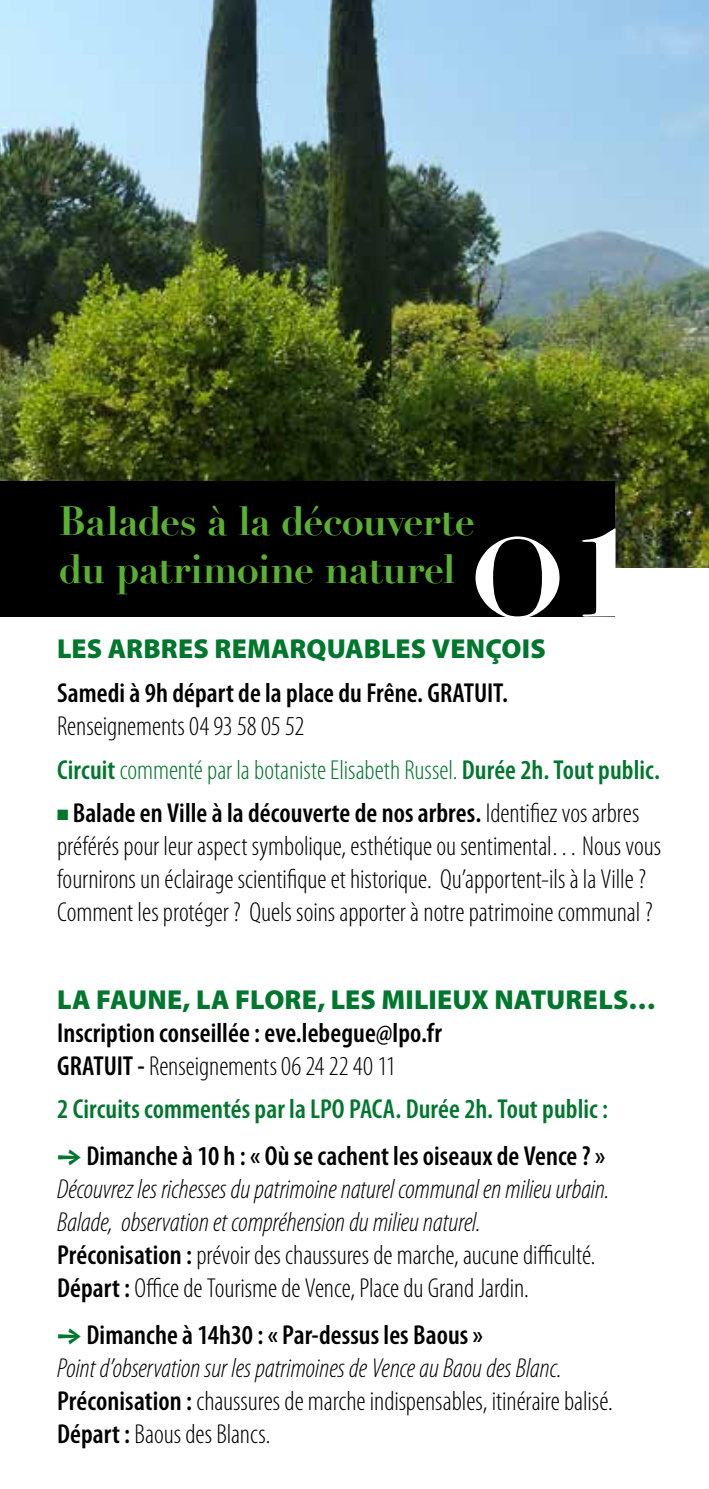
<style>
.page{position:relative;width:709px;height:1489px;background:#fff}
.page>*{position:absolute;margin:0;border:0;box-sizing:border-box;transform-origin:0 0}
.t1{font:181px "Didot";color:#fff}
.t2{font:700 40px/48px "Didot";letter-spacing:-.02em;color:#5ab031}
.t3{font:300 condensed 27.5px/33px "Myriad Pro";letter-spacing:-.005em;color:#000}
.t4{font:italic 300 condensed 27.5px/33px "Myriad Pro";letter-spacing:-.005em;color:#000}
.t5{font:600 condensed 27.5px/33px "Myriad Pro";letter-spacing:.005em;color:#000}
.t6{font:600 condensed 27.5px/46.5px "Myriad Pro";letter-spacing:.005em;color:#00772d}
.t7{font:300 condensed 27.5px/43.8px "Myriad Pro";letter-spacing:-.005em;color:#00772d}
.t8{font:900 27.5px "Myriad Pro";letter-spacing:.005em;color:#00772d}
.s1{font-family:"Bodoni Svty Two ITCTT Bold";font-size:131px}
.s2{color:#000}
.s3{font-weight:600}
.s4{color:#00772d}
.s5{font-weight:300}
.s6{font-family:"Fleches Left Right";font-weight:400;font-stretch:normal;font-size:30px}
.s7{font-weight:600;font-style:normal}
.s8{font-style:normal}
.s9{font-family:"Fleches Left Right";font-weight:400;font-stretch:normal;font-size:30px;color:#00772d}
.s10{font-style:italic}
</style>
<div class="page">
<img style="left:0;top:0;width:709px;height:568px">
<div style="left:0;top:481px;width:614px;height:136px;background:#000"></div>
<h2 class="t2" style="left:59px;top:497px;width:417px">Balades à la découverte du patrimoine naturel</h2>
<h1 class="t1" style="left:467px;top:445px;width:176px">0<span class="s1">1</span></h1>
<p class="t8" style="left:57px;top:633px;width:490px">LES ARBRES REMARQUABLES VENÇOIS</p>
<p class="t5" style="left:57px;top:675px;width:452px">Samedi à 9h départ de la place du Frêne. GRATUIT.</p>
<p class="t7" style="left:57px;top:703px;width:604px"><span class="s2">Renseignements 04 93 58 05 52<br></span><span class="s3">Circuit</span> commenté par la botaniste Elisabeth Russel. <span class="s3">Durée 2h. Tout public.</span></p>
<p class="t3" style="left:57px;top:796px;width:605px"><span class="s4">■</span> <span class="s3">Balade en Ville à la découverte de nos arbres.</span> Identifiez vos arbres préférés pour leur aspect symbolique, esthétique ou sentimental… Nous vous fournirons un éclairage scientifique et historique. Qu’apportent-ils à la Ville ?<br>Comment les protéger ? Quels soins apporter à notre patrimoine communal ?</p>
<p class="t8" style="left:57px;top:983px;width:600px">LA FAUNE, LA FLORE, LES MILIEUX NATURELS…</p>
<p class="t5" style="left:57px;top:1015px;width:386px">Inscription conseillée : eve.lebegue@lpo.fr<br>GRATUIT - <span class="s5">Renseignements 06 24 22 40 11</span></p>
<p class="t6" style="left:57px;top:1085px;width:552px">2 Circuits commentés par la LPO PACA. Durée 2h. Tout public : <span class="s6">r</span><span class="s2">Dimanche à 10 h : « Où se cachent les oiseaux de Vence ? »</span></p>
<p class="t4" style="left:57px;top:1172px;width:554px">Découvrez les richesses du patrimoine naturel communal en milieu urbain.<br>Balade, observation et compréhension du milieu naturel.<br><span class="s7">Préconisation :</span> <span class="s8">prévoir des chaussures de marche, aucune difficulté.<br></span><span class="s7">Départ :</span> <span class="s8">Office de Tourisme de Vence, Place du Grand Jardin.</span></p>
<p class="t3" style="left:57px;top:1317px;width:557px"><span class="s9">r</span><span class="s3">Dimanche à 14h30 : « Par-dessus les Baous »<br></span><span class="s10">Point d’observation sur les patrimoines de Vence au Baou des Blanc.<br></span><span class="s3">Préconisation :</span> chaussures de marche indispensables, itinéraire balisé.<br><span class="s3">Départ :</span> Baous des Blancs.</p>
</div>
